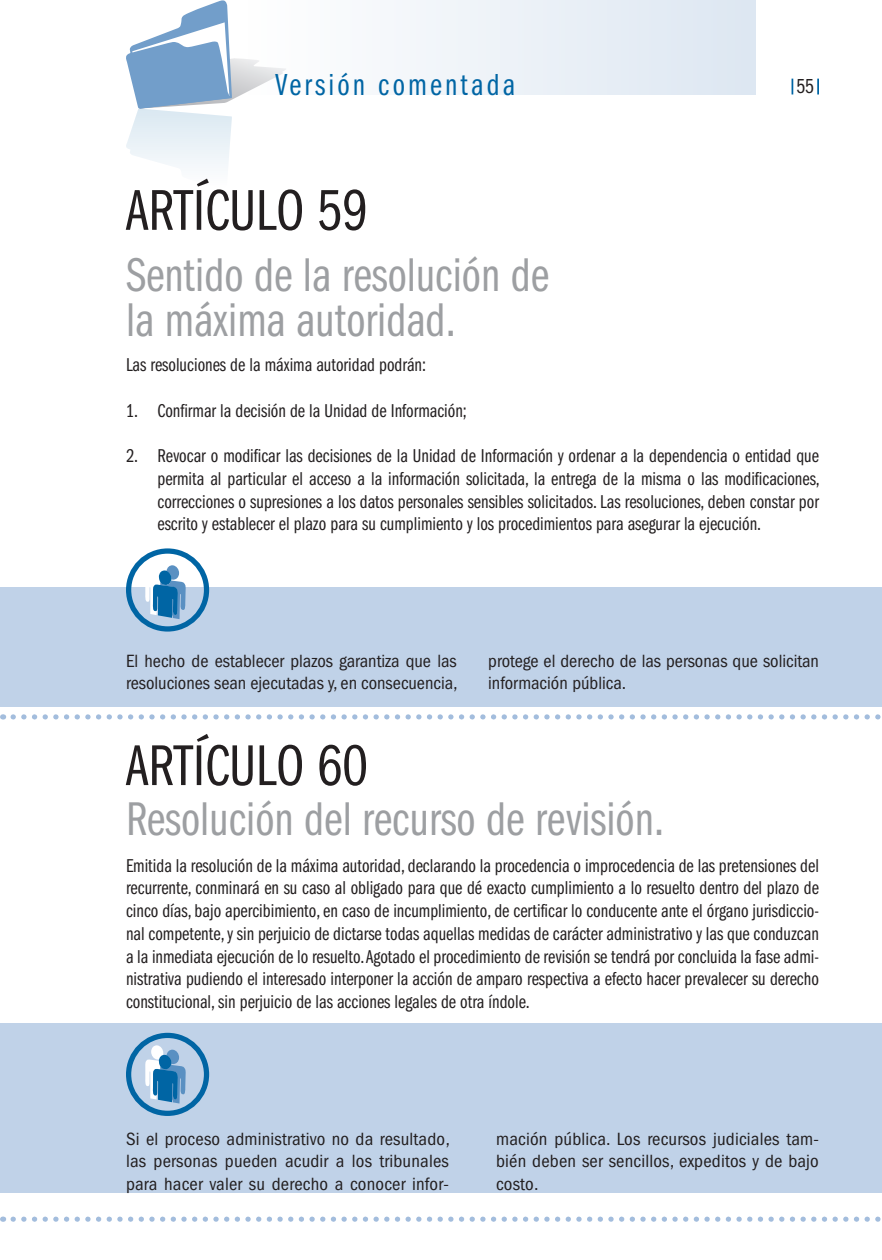
<style>
.page{position:relative;width:882px;height:1260px;background:#fff}
.page>*{position:absolute;margin:0;border:0;box-sizing:border-box;transform-origin:0 0}
.t1{font:59.5px "ITC Franklin Gothic Std Bk Cp";color:#231f20}
.t2{font:49px/45.5px "ITC Franklin Gothic Std Bk Cp";color:#9d9fa2}
.t3{font:31.5px "ITC Franklin Gothic Std Bk Cp";letter-spacing:.1em;color:#0065a4}
.t4{font:21px "ITC Franklin Gothic Std Bk Cp";color:#231f20}
.t5{font:19.25px/22.8px "ITC Franklin Gothic Std Bk Cp";color:#231f20;text-align:justify}
.t6{font:condensed 18.38px/22.8px "ITC Franklin Gothic Std";color:#231f20}
</style>
<div class="page">
<svg style="left:792px;top:79px;width:1px;height:15px"></svg>
<svg style="left:817px;top:79px;width:2px;height:15px"></svg>
<svg style="left:126px;top:0;width:122px;height:166px"></svg>
<div style="left:248px;top:0;width:508px;height:94px;background:linear-gradient(to right,#fdfdfd,#dde7f2)"></div>
<div style="left:0;top:1023px;width:882px;height:170px;background:#c0d2e8"></div>
<svg style="left:13px;top:1217px;width:868px;height:5px"></svg>
<div style="left:1px;top:587px;width:881px;height:120px;background:#c0d2e8"></div>
<svg style="left:13px;top:714px;width:868px;height:6px"></svg>
<div style="left:126px;top:548px;width:83px;height:84px;border:5px solid #0065a4;border-radius:50%"></div>
<svg style="left:145px;top:561px;width:41px;height:58px"></svg>
<div style="left:126px;top:1033px;width:83px;height:83px;border:5px solid #0065a4;border-radius:50%"></div>
<svg style="left:145px;top:1045px;width:41px;height:59px"></svg>
<h3 class="t3" style="left:275px;top:67px;width:241px">Versión comentada</h3>
<p class="t4" style="left:796px;top:75px;width:19px">55</p>
<h1 class="t1" style="left:126px;top:178px;width:243px">ARTÍCULO 59</h1>
<h2 class="t2" style="left:126px;top:253px;width:425px">Sentido de la resolución de la máxima autoridad.</h2>
<p class="t5" style="left:126px;top:354px;width:302px">Las resoluciones de la máxima autoridad podrán:</p>
<p class="t5" style="left:126px;top:399px;width:342px">1. Confirmar la decisión de la Unidad de Información;</p>
<p class="t5" style="left:157px;top:445px;width:664px;text-indent:-31px">2. Revocar o modificar las decisiones de la Unidad de Información y ordenar a la dependencia o entidad que permita al particular el acceso a la información solicitada, la entrega de la misma o las modificaciones, correcciones o supresiones a los datos personales sensibles solicitados. Las resoluciones, deben constar por escrito y establecer el plazo para su cumplimiento y los procedimientos para asegurar la ejecución.</p>
<p class="t6" style="left:126px;top:649px;width:333px">El hecho de establecer plazos garantiza que las resoluciones sean ejecutadas y, en consecuencia,</p>
<p class="t6" style="left:488px;top:649px;width:332px">protege el derecho de las personas que solicitan información pública.</p>
<h1 class="t1" style="left:126px;top:733px;width:243px">ARTÍCULO 60</h1>
<h2 class="t2" style="left:126px;top:797px;width:540px">Resolución del recurso de revisión.</h2>
<p class="t5" style="left:126px;top:854px;width:695px">Emitida la resolución de la máxima autoridad, declarando la procedencia o improcedencia de las pretensiones del recurrente, conminará en su caso al obligado para que dé exacto cumplimiento a lo resuelto dentro del plazo de cinco días, bajo apercibimiento, en caso de incumplimiento, de certificar lo conducente ante el órgano jurisdiccio&shy;nal competente, y sin perjuicio de dictarse todas aquellas medidas de carácter administrativo y las que conduzcan a la inmediata ejecución de lo resuelto. Agotado el procedimiento de revisión se tendrá por concluida la fase admi&shy;nistrativa pudiendo el interesado interponer la acción de amparo respectiva a efecto hacer prevalecer su derecho constitucional, sin perjuicio de las acciones legales de otra índole.</p>
<p class="t6" style="left:126px;top:1127px;width:325px;text-align:justify">Si el proceso administrativo no da resultado, las personas pueden acudir a los tribunales para hacer valer su derecho a conocer infor-</p>
<p class="t6" style="left:496px;top:1127px;width:324px;text-align:justify">mación pública. Los recursos judiciales tam&shy;bién deben ser sencillos, expeditos y de bajo costo.</p>
</div>
